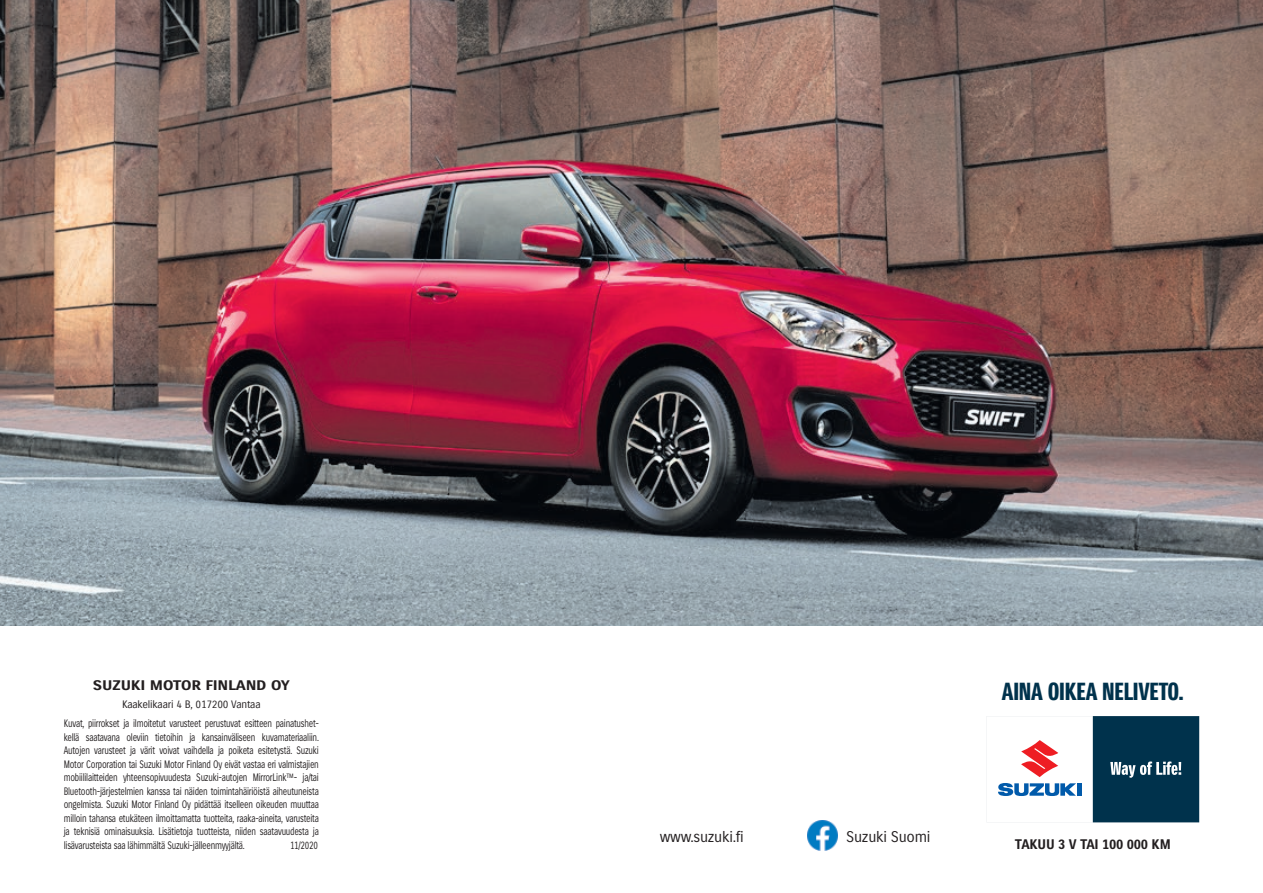
<style>
.page{position:relative;width:1263px;height:893px;background:#fff}
.page>*{position:absolute;margin:0;border:0;box-sizing:border-box;transform-origin:0 0}
.t1{font:24px "Suzuki Headline";letter-spacing:-.01em;color:#00324c}
.t2{font:15px "Suzuki";letter-spacing:-.02em;color:#231f20}
.t3{font:700 13.5px "Suzuki";letter-spacing:-.02em;color:#231f20;scale:1.2 1}
.t4{font:700 13.5px "Suzuki";letter-spacing:-.02em;color:#231f20}
.t5{font:10.5px/13.5px "Suzuki";letter-spacing:-.03em;color:#231f20;text-align:justify;scale:.8 1}
.t6{font:10.5px "Suzuki PRO Regular";letter-spacing:-.02em;color:#231f20}
</style>
<div class="page">
<img style="left:0;top:0;width:1263px;height:626px">
<img style="left:808px;top:821px;width:30px;height:29px">
<svg style="left:986px;top:716px;width:213px;height:106px"></svg>
<p class="t3" style="left:93px;top:678px;width:166px">SUZUKI MOTOR FINLAND OY</p>
<p class="t6" style="left:122px;top:698px;width:140px">Kaakelikaari 4 B, 017200 Vantaa</p>
<p class="t5" style="left:64px;top:717px;width:320px">Kuvat, piirrokset ja ilmoitetut varusteet perustuvat esitteen painatushet&shy;kellä saatavana oleviin tietoihin ja kansainväliseen kuvamateriaaliin.<br>Autojen varusteet ja värit voivat vaihdella ja poiketa esitetystä. Suzuki Motor Corporation tai Suzuki Motor Finland Oy eivät vastaa eri valmistajien mobiililaitteiden yhteensopivuudesta Suzuki-autojen MirrorLink<sup>TM</sup>- ja/tai Bluetooth-järjestelmien kanssa tai näiden toimintahäiriöistä aiheutuneista ongelmista. Suzuki Motor Finland Oy pidättää itselleen oikeuden muuttaa milloin tahansa etukäteen ilmoittamatta tuotteita, raaka-aineita, varusteita ja teknisiä ominaisuuksia. Lisätietoja tuotteista, niiden saatavuudesta ja lisävarusteista saa lähimmältä Suzuki-jälleenmyyjältä.</p>
<p class="t5" style="left:290px;top:838px;width:36px">11/2020</p>
<h2 class="t2" style="left:660px;top:828px;width:85px">www.suzuki.fi</h2>
<h2 class="t2" style="left:846px;top:828px;width:86px">Suzuki Suomi</h2>
<h1 class="t1" style="left:1002px;top:677px;width:184px">AINA OIKEA NELIVETO.</h1>
<p class="t4" style="left:1015px;top:837px;width:157px">TAKUU 3 V TAI 100 000 KM</p>
</div>
